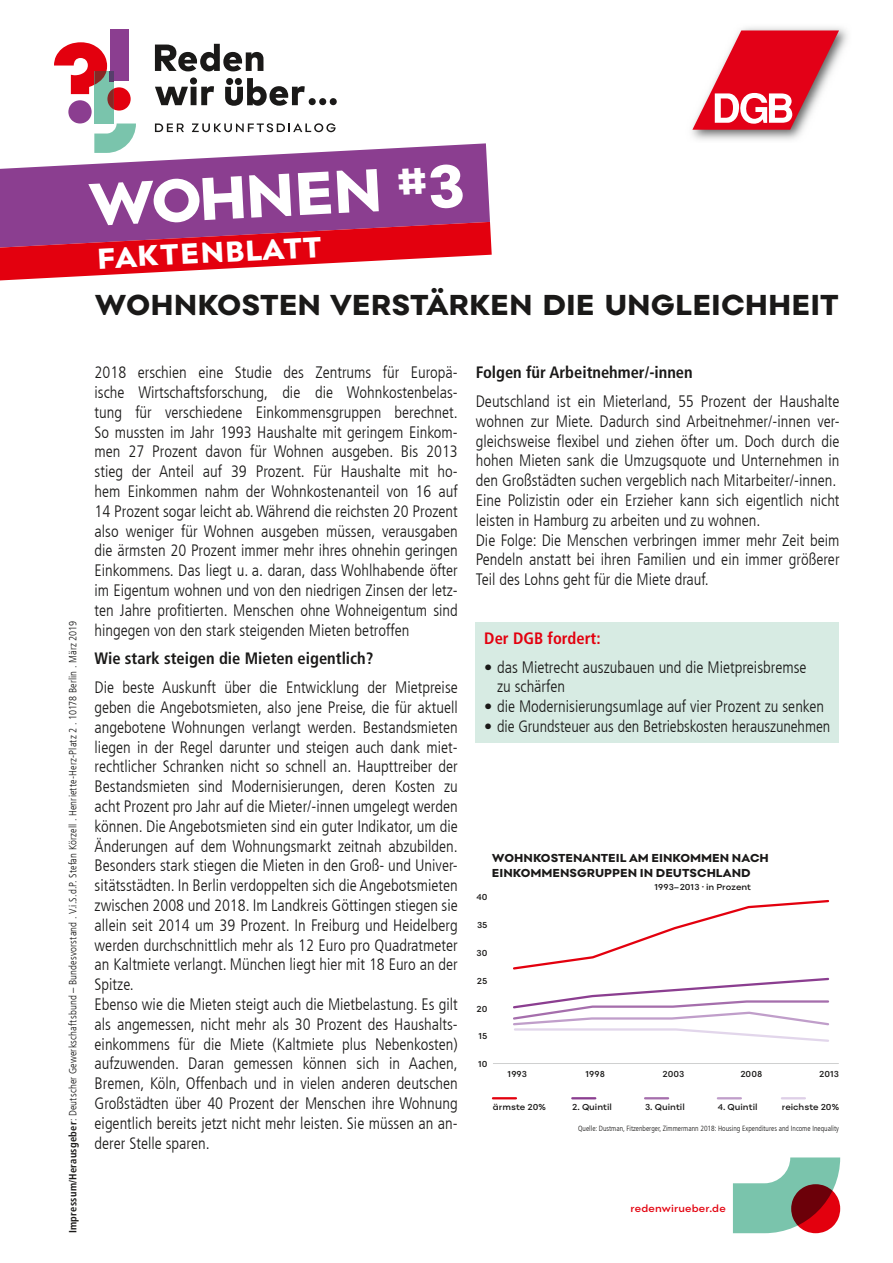
<style>
.page{position:relative;width:893px;height:1263px;background:#fff}
.page>*{position:absolute;margin:0;border:0;box-sizing:border-box;transform-origin:0 0}
.t1{font:800 62.7px "Point";color:#fff}
.t2{font:800 30px "Point";color:#1a1918}
.t3{font:800 30px "Point";color:#fff}
.t4{font:300 condensed 16.5px/19.8px "Frutiger LT Com";color:#1a1918}
.t5{font:700 condensed 16.5px "Frutiger LT Com";color:#1a1918}
.t6{font:700 condensed 16.5px "Frutiger LT Com";color:#e3000e}
.t7{font:800 12px/15px "Point";color:#1a1918}
.t8{font:300 condensed 10.5px "Frutiger LT Com";letter-spacing:.015em;color:#1a1918}
.t9{font:600 10.5px "Point";letter-spacing:.02em;color:#e3000e}
.t10{font:600 9px "Point";color:#1a1918}
.t11{font:300 condensed 7.5px "Frutiger LT Com";color:#1a1918}
.s1{font-weight:700}
</style>
<div class="page">
<svg style="left:733px;top:1157px;width:107px;height:76px"></svg>
<img style="left:692px;top:27px;width:156px;height:113px">
<svg style="left:692px;top:30px;width:147px;height:100px"></svg>
<div style="left:110px;top:29px;width:18px;height:52px;background:#8b3e90"></div>
<svg style="left:54px;top:42px;width:82px;height:101px"></svg>
<svg style="left:155px;top:44px;width:108px;height:27px"></svg>
<svg style="left:155px;top:123px;width:29px;height:9px"></svg>
<svg style="left:192px;top:123px;width:144px;height:9px"></svg>
<svg style="left:225px;top:78px;width:80px;height:28px"></svg>
<svg style="left:155px;top:77px;width:59px;height:28px"></svg>
<div style="left:309px;top:98px;width:7px;height:7px;background:#1a1918;border-radius:50%"></div>
<div style="left:319px;top:98px;width:7px;height:7px;background:#1a1918;border-radius:50%"></div>
<div style="left:330px;top:98px;width:7px;height:7px;background:#1a1918;border-radius:50%"></div>
<div style="left:476px;top:622px;width:363px;height:121px;background:#d7ebe3"></div>
<svg style="left:0;top:143px;width:490px;height:79px;fill:#8b3e90"></svg>
<svg style="left:0;top:222px;width:492px;height:58px"></svg>
<hr style="left:493px;top:1063px;width:346px;height:1px;background:#cfd0d0">
<svg style="left:513px;top:900px;width:317px;height:142px"></svg>
<hr style="left:493px;top:1097px;width:23px;height:2px;background:#e3000e">
<hr style="left:572px;top:1097px;width:23px;height:2px;background:#8b3e90">
<hr style="left:645px;top:1097px;width:23px;height:2px;background:#a56eac">
<hr style="left:718px;top:1097px;width:23px;height:2px;background:#c09eca">
<hr style="left:782px;top:1097px;width:23px;height:2px;background:#decfe7">
<h1 class="t1" style="left:86px;top:168px;width:379px;rotate:-3deg">WOHNEN <sup>#</sup>3</h1>
<h2 class="t3" style="left:96px;top:241px;width:226px;rotate:-3deg">FAKTENBLATT</h2>
<h2 class="t2" style="left:95px;top:287px;width:746px">WOHNKOSTEN VERSTÄRKEN DIE UNGLEICHHEIT</h2>
<p class="t8" style="left:69px;top:1233px;width:614px;rotate:-90deg"><span class="s1">Impressum/Herausgeber</span>: Deutscher Gewerkschaftsbund – Bundesvorstand . V.i.S.d.P. Stefan Körzell . Henriette-Herz-Platz 2 . 10178 Berlin . März 2019</p>
<p class="t4" style="left:95px;top:364px;width:365px;text-align:justify">2018 erschien eine Studie des Zentrums für Europä&shy;ische Wirtschaftsforschung, die die Wohnkostenbelas&shy;tung für verschiedene Einkommensgruppen berechnet.<br>So mussten im Jahr 1993 Haushalte mit geringem Einkom&shy;men 27 Prozent davon für Wohnen ausgeben. Bis 2013 stieg der Anteil auf 39 Prozent. Für Haushalte mit ho&shy;hem Einkommen nahm der Wohnkostenanteil von 16 auf 14 Prozent sogar leicht ab. Während die reichsten 20 Pro zent also weniger für Wohnen ausgeben müssen, verausgaben die ärmsten 20 Prozent immer mehr ihres ohnehin geringen Einkommens. Das liegt u. a. daran, dass Wohlhabende öfter im Eigentum wohnen und von den niedrigen Zinsen der letz&shy;ten Jahre profitierten. Menschen ohne Wohneigentum sind hingegen von den stark steigenden Mieten betroffen</p>
<p class="t5" style="left:95px;top:652px;width:280px">Wie stark steigen die Mieten eigentlich?</p>
<p class="t4" style="left:95px;top:679px;width:365px">Die beste Auskunft über die Entwicklung der Mietpreise geben die Angebotsmieten, also jene Preise, die für aktuell angebotene Wohnungen verlangt werden. Bestandsmieten liegen in der Regel darunter und steigen auch dank miet&shy;rechtlicher Schranken nicht so schnell an. Haupttreiber der Bestandsmieten sind Modernisierungen, deren Kosten zu acht Prozent pro Jahr auf die Mieter/-innen umgelegt werden können. Die Angebotsmieten sind ein guter Indikator, um die Änderungen auf dem Wohnungsmarkt zeitnah abzubilden.<br>Besonders stark stiegen die Mieten in den Groß- und Univer&shy;sitätsstädten. In Berlin verdoppelten sich die Angebotsmieten zwischen 2008 und 2018. Im Landkreis Göttingen stiegen sie allein seit 2014 um 39 Prozent. In Freiburg und Heidelberg werden durchschnittlich mehr als 12 Euro pro Quadratmeter an Kaltmiete verlangt. München liegt hier mit 18 Euro an der Spitze.<br>Ebenso wie die Mieten steigt auch die Mietbelastung. Es gilt als angemessen, nicht mehr als 30 Prozent des Haushalts&shy;einkommens für die Miete (Kaltmiete plus Nebenkosten) aufzuwenden. Daran gemessen können sich in Aachen, Bremen, Köln, Offenbach und in vielen anderen deutschen Großstädten über 40 Prozent der Menschen ihre Wohnung eigentlich bereits jetzt nicht mehr leisten. Sie müssen an an&shy;derer Stelle sparen.</p>
<p class="t5" style="left:476px;top:365px;width:218px">Folgen für Arbeitnehmer/-innen</p>
<p class="t4" style="left:476px;top:392px;width:365px">Deutschland ist ein Mieterland, 55 Prozent der Haushalte wohnen zur Miete. Dadurch sind Arbeitnehmer/-innen ver&shy;gleichsweise flexibel und ziehen öfter um. Doch durch die hohen Mieten sank die Umzugsquote und Unternehmen in den Großstädten suchen vergeblich nach Mitarbeiter/-innen.<br>Eine Polizistin oder ein Erzieher kann sich eigentlich nicht leisten in Hamburg zu arbeiten und zu wohnen.<br>Die Folge: Die Menschen verbringen immer mehr Zeit beim Pendeln anstatt bei ihren Familien und ein immer größerer Teil des Lohns geht für die Miete drauf.</p>
<p class="t6" style="left:484px;top:631px;width:118px">Der DGB fordert:</p>
<p class="t4" style="left:497px;top:658px;width:311px;text-indent:-13px">• das Mietrecht auszubauen und die Mietpreisbremse zu schärfen</p>
<p class="t4" style="left:484px;top:698px;width:341px">• die Modernisierungsumlage auf vier Prozent zu senken</p>
<p class="t4" style="left:484px;top:718px;width:348px">• die Grundsteuer aus den Betriebskosten herauszunehmen</p>
<p class="t7" style="left:492px;top:851px;width:278px">WOHNKOSTENANTEIL AM EINKOMMEN NACH<br>EINKOMMENSGRUPPEN IN DEUTSCHLAND</p>
<p class="t10" style="left:654px;top:883px;width:98px">1993–2013 · in Prozent</p>
<p class="t10" style="left:477px;top:894px;width:12px">40</p>
<p class="t10" style="left:477px;top:922px;width:12px">35</p>
<p class="t10" style="left:477px;top:949px;width:12px">30</p>
<p class="t10" style="left:477px;top:977px;width:12px">25</p>
<p class="t10" style="left:477px;top:1005px;width:12px">20</p>
<p class="t10" style="left:478px;top:1033px;width:11px">15</p>
<p class="t10" style="left:478px;top:1061px;width:11px">10</p>
<p class="t10" style="left:508px;top:1070px;width:21px">1993</p>
<p class="t10" style="left:819px;top:1070px;width:21px">2013</p>
<p class="t10" style="left:585px;top:1070px;width:21px">1998</p>
<p class="t10" style="left:662px;top:1070px;width:23px">2003</p>
<p class="t10" style="left:740px;top:1070px;width:23px">2008</p>
<p class="t10" style="left:493px;top:1103px;width:54px">ärmste 20%</p>
<p class="t10" style="left:572px;top:1103px;width:41px">2. Quintil</p>
<p class="t10" style="left:645px;top:1103px;width:41px">3. Quintil</p>
<p class="t10" style="left:718px;top:1103px;width:41px">4. Quintil</p>
<p class="t10" style="left:782px;top:1103px;width:59px">reichste 20%</p>
<p class="t11" style="left:578px;top:1124px;width:262px">Quelle: Dustman, Fitzenberger, Zimmermann 2018: Housing Expenditures and Income Inequality</p>
<p class="t9" style="left:630px;top:1204px;width:97px">redenwirueber.de</p>
</div>
